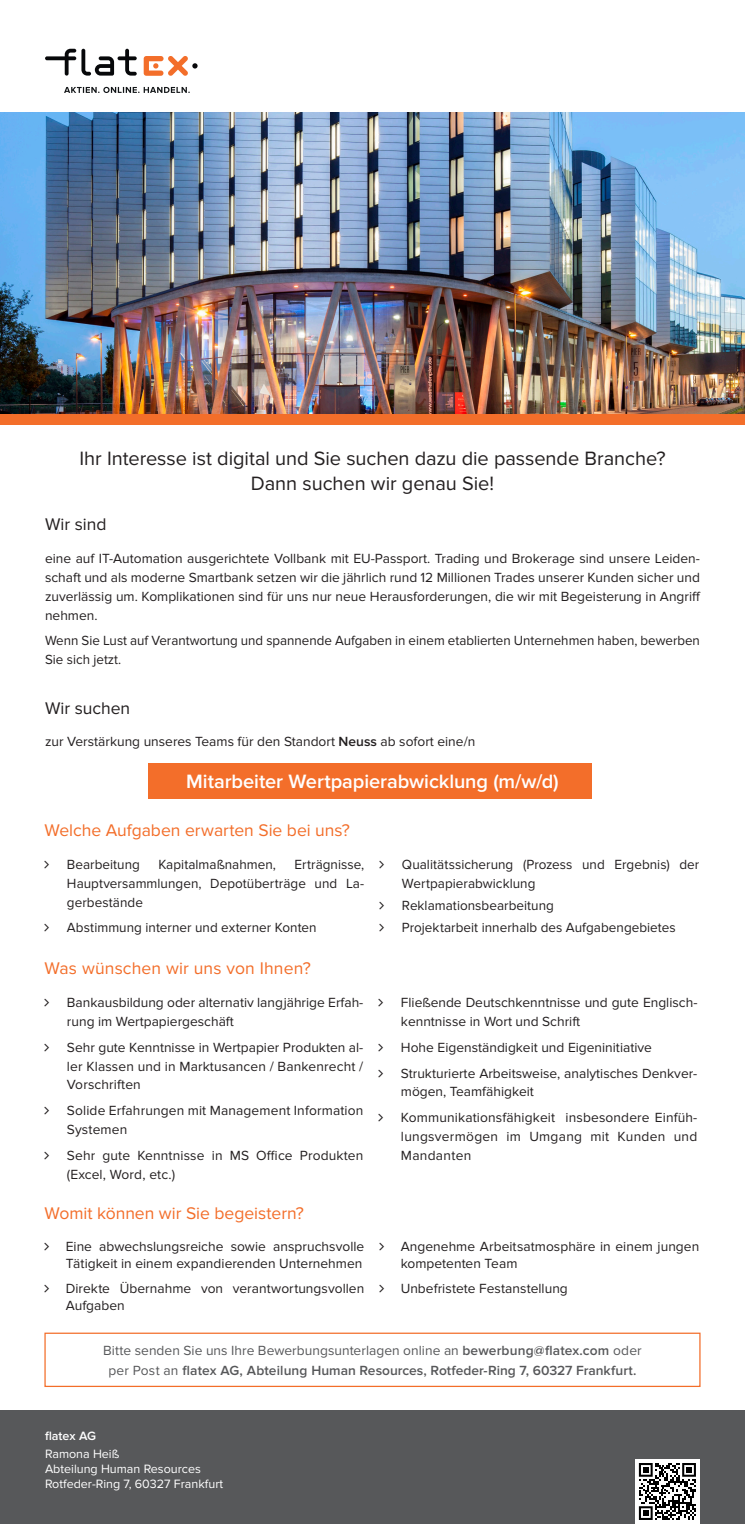
<style>
.page{position:relative;width:745px;height:1524px;background:#fff}
.page>*{position:absolute;margin:0;border:0;box-sizing:border-box;transform-origin:0 0}
.t1{font:20px/25px "Proxima Nova";letter-spacing:-.005em;color:#231f20;text-align:center}
.t2{font:600 20px "Proxima Nova";letter-spacing:-.005em;color:#fff}
.t3{font:17.5px "Proxima Nova";color:#f36e2a}
.t4{font:17.5px "Proxima Nova";letter-spacing:-.005em;color:#231f20}
.t5{font:13.75px/18.8px "Proxima Nova";color:#231f20}
.t6{font:600 13.75px/20px "Proxima Nova";color:#57585a;text-align:center}
.t7{font:13.75px/18.8px "Proxima Nova";letter-spacing:.02em;color:#231f20}
.t8{font:12.5px/14.8px "Proxima Nova";color:#fff}
.t9{font:600 12.5px "Proxima Nova";color:#fff}
.s1{font-weight:600}
.s2{font-weight:400}
</style>
<div class="page">
<div style="left:44px;top:1332px;width:656px;height:55px;background:#fff;border:1px solid #f36e2a"></div>
<div style="left:0;top:1410px;width:744px;height:114px;background:#57585a"></div>
<img style="left:0;top:113px;width:744px;height:301px">
<div style="left:0;top:414px;width:744px;height:10px;background:#f36e2a"></div>
<div style="left:148px;top:763px;width:443px;height:35px;background:#f36e2a"></div>
<div style="left:634px;top:1459px;width:65px;height:65px;background:#fff"></div>
<svg style="left:638px;top:1463px;width:57px;height:57px"></svg>
<svg style="left:45px;top:49px;width:92px;height:27px"></svg>
<svg style="left:144px;top:56px;width:53px;height:20px"></svg>
<svg style="left:64px;top:87px;width:126px;height:6px"></svg>
<h1 class="t1" style="left:79px;top:446px;width:587px">Ihr Interesse ist digital und Sie suchen dazu die passende Branche?<br>Dann suchen wir genau Sie!</h1>
<p class="t4" style="left:45px;top:514px;width:63px">Wir sind</p>
<p class="t5" style="left:45px;top:549px;width:656px;text-align:justify">eine auf IT-Automation ausgerichtete Vollbank mit EU-Passport. Trading und Brokerage sind unsere Leiden&shy;schaft und als moderne Smartbank setzen wir die jährlich rund 12 Millionen Trades unserer Kunden sicher und zuverlässig um. Komplikationen sind für uns nur neue Herausforderungen, die wir mit Begeisterung in Angriff nehmen.</p>
<p class="t5" style="left:45px;top:632px;width:656px">Wenn Sie Lust auf Verantwortung und spannende Aufgaben in einem etablierten Unternehmen haben, bewerben<br>Sie sich jetzt.</p>
<p class="t4" style="left:45px;top:698px;width:87px">Wir suchen</p>
<p class="t5" style="left:45px;top:733px;width:431px">zur Verstärkung unseres Teams für den Standort <span class="s1">Neuss</span> ab sofort eine/n</p>
<h1 class="t2" style="left:186px;top:769px;width:374px">Mitarbeiter Wertpapierabwicklung (m/w/d)</h1>
<p class="t3" style="left:44px;top:820px;width:307px">Welche Aufgaben erwarten Sie bei uns?</p>
<p class="t5" style="left:67px;top:855px;width:74px">Bearbeitung</p>
<p class="t5" style="left:158px;top:855px;width:119px">Kapitalmaßnahmen,</p>
<p class="t5" style="left:67px;top:855px;width:299px;text-align:justify;text-indent:227px">Erträgnisse, Hauptversammlungen, Depotüberträge und La&shy;gerbestände</p>
<p class="t5" style="left:67px;top:918px;width:251px">Abstimmung interner und externer Konten</p>
<p class="t3" style="left:44px;top:958px;width:268px">Was wünschen wir uns von Ihnen?</p>
<p class="t5" style="left:67px;top:993px;width:298px">Bankausbildung oder alternativ langjährige Erfah&shy;rung im Wertpapiergeschäft</p>
<p class="t5" style="left:67px;top:1038px;width:298px;text-align:justify">Sehr gute Kenntnisse in Wertpapier Produkten al&shy;ler Klassen und in Marktusancen / Bankenrecht / Vorschriften</p>
<p class="t5" style="left:67px;top:1101px;width:298px">Solide Erfahrungen mit Management Information<br>Systemen</p>
<p class="t5" style="left:67px;top:1146px;width:298px">Sehr gute Kenntnisse in MS Office Produkten (Excel, Word, etc.)</p>
<p class="t3" style="left:44px;top:1203px;width:261px">Womit können wir Sie begeistern?</p>
<p class="t5" style="left:66px;top:1237px;width:300px;line-height:17.5px">Eine abwechslungsreiche sowie anspruchsvolle<br>Tätigkeit in einem expandierenden Unternehmen</p>
<p class="t5" style="left:66px;top:1279px;width:300px;line-height:17.5px">Direkte Übernahme von verantwortungsvollen<br>Aufgaben</p>
<p class="t5" style="left:401px;top:855px;width:299px">Qualitätssicherung (Prozess und Ergebnis) der<br>Wertpapierabwicklung</p>
<p class="t5" style="left:401px;top:894px;width:275px;line-height:22.2px">Reklamationsbearbeitung<br>Projektarbeit innerhalb des Aufgabengebietes</p>
<p class="t5" style="left:400px;top:993px;width:298px">Fließende Deutschkenntnisse und gute Englisch&shy;kenntnisse in Wort und Schrift</p>
<p class="t5" style="left:400px;top:1034px;width:298px;line-height:25.9px">Hohe Eigenständigkeit und Eigeninitiative<br>Strukturierte Arbeitsweise, analytisches Denkver-</p>
<p class="t5" style="left:400px;top:1079px;width:298px;line-height:25.9px">mögen, Teamfähigkeit<br>Kommunikationsfähigkeit insbesondere Einfüh-</p>
<p class="t7" style="left:400px;top:1127px;width:298px">lungsvermögen im Umgang mit Kunden und<br>Mandanten</p>
<p class="t5" style="left:400px;top:1237px;width:300px;line-height:17.5px">Angenehme Arbeitsatmosphäre in einem jungen kompetenten Team</p>
<p class="t5" style="left:400px;top:1279px;width:169px">Unbefristete Festanstellung</p>
<p class="t6" style="left:103px;top:1340px;width:540px"><span class="s2">Bitte senden Sie uns Ihre Bewerbungsunterlagen online an</span> bewerbung@flatex.com <span class="s2">oder per Post an</span> flatex AG, Abteilung Human Resources, Rotfeder-Ring 7, 60327 Frankfurt.</p>
<p class="t9" style="left:45px;top:1428px;width:52px">flatex AG</p>
<p class="t8" style="left:45px;top:1447px;width:179px">Ramona Heiß<br>Abteilung Human Resources<br>Rotfeder-Ring 7, 60327 Frankfurt</p>
</div>
